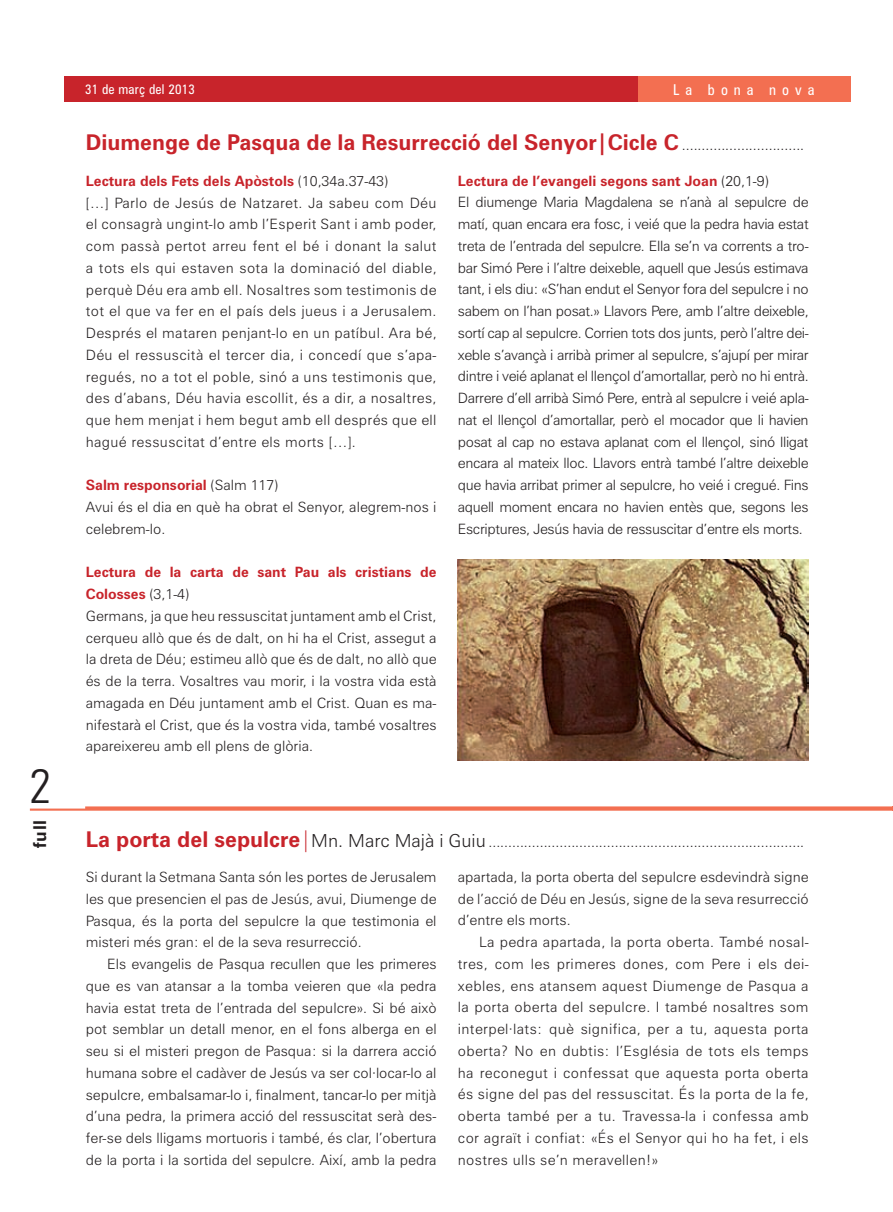
<style>
.page{position:relative;width:893px;height:1212px;background:#fff}
.page>*{position:absolute;margin:0;border:0;box-sizing:border-box;transform-origin:0 0}
.t1{font:300 condensed 48px "Zurich BT";color:#231f20}
.t2{font:700 21.75px "Zurich BT";color:#c8242b}
.t3{font:700 17.7px "Zurich BT";color:#231f20}
.t4{font:condensed 15px "Zurich BT";letter-spacing:.4em;color:#fff}
.t5{font:300 14.25px/21.8px "Zurich BT";color:#231f20;text-align:justify}
.t6{font:300 14.25px/21.8px "Zurich BT";letter-spacing:-.025em;color:#231f20}
.t7{font:300 14.25px/21.8px "Zurich BT";letter-spacing:.025em;color:#231f20}
.t8{font:condensed 13.5px "Zurich BT";letter-spacing:.02em;color:#fff}
.s1{font-weight:300;font-size:14.25px;color:#231f20}
.s2{font-weight:700;color:#c8242b}
.s3{font-weight:700;font-size:21.75px;color:#c8242b}
.s4{font-size:21.75px;color:#c8242b}
.s5{font-size:18px}
</style>
<div class="page">
<div style="left:64px;top:77px;width:786px;height:25px;background:#c8242b"></div>
<div style="left:638px;top:77px;width:212px;height:25px;background:#f36f51"></div>
<svg style="left:30px;top:806px;width:863px;height:5px;background:#f4886f"></svg>
<img style="left:458px;top:560px;width:351px;height:200px">
<h1 class="t1" style="left:29px;top:756px;width:24px">2</h1>
<p class="t3" style="left:29px;top:848px;width:30px;rotate:-90deg">full</p>
<p class="t8" style="left:85px;top:81px;width:112px">31 de març del 2013</p>
<p class="t4" style="left:673px;top:81px;width:143px">La bona nova</p>
<h2 class="t2" style="left:86px;top:129px;width:720px">Diumenge de Pasqua de la Resurrecció del Senyor|Cicle C <span class="s1">...............................</span></h2>
<p class="t7" style="left:86px;top:170px;width:352px"><span class="s2">Lectura dels Fets dels Apòstols</span> (10,34a.37-43)<br>[…] Parlo de Jesús de Natzaret. Ja sabeu com Déu el consagrà ungint-lo amb l’Esperit Sant i amb poder, com passà pertot arreu fent el bé i donant la salut a tots els qui estaven sota la dominació del diable, perquè Déu era amb ell. Nosaltres som testimonis de tot el que va fer en el país dels jueus i a Jerusalem.<br>Després el mataren penjant-lo en un patíbul. Ara bé, Déu el ressuscità el tercer dia, i concedí que s’apa&shy;regués, no a tot el poble, sinó a uns testimonis que, des d’abans, Déu havia escollit, és a dir, a nosaltres, que hem menjat i hem begut amb ell després que ell hagué ressuscitat d’entre els morts […].</p>
<p class="t5" style="left:86px;top:474px;width:352px;text-align:left"><span class="s2">Salm responsorial</span> (Salm 117)<br>Avui és el dia en què ha obrat el Senyor, alegrem-nos i celebrem-lo.</p>
<p class="t5" style="left:86px;top:561px;width:352px;text-align:left"><span class="s2">Lectura de la carta de sant Pau als cristians de Colosses</span> (3,1-4)<br>Germans, ja que heu ressuscitat juntament amb el Crist, cerqueu allò que és de dalt, on hi ha el Crist, assegut a la dreta de Déu; estimeu allò que és de dalt, no allò que és de la terra. Vosaltres vau morir, i la vostra vida està amagada en Déu juntament amb el Crist. Quan es ma&shy;nifestarà el Crist, que és la vostra vida, també vosaltres apareixereu amb ell plens de glòria.</p>
<p class="t6" style="left:458px;top:170px;width:352px"><span class="s2">Lectura de l’evangeli segons sant Joan</span> (20,1-9)<br>El diumenge Maria Magdalena se n’anà al sepulcre de matí, quan encara era fosc, i veié que la pedra havia estat treta de l’entrada del sepulcre. Ella se’n va corrents a tro&shy;bar Simó Pere i l’altre deixeble, aquell que Jesús estimava tant, i els diu: «S’han endut el Senyor fora del sepulcre i no sabem on l’han posat.» Llavors Pere, amb l’altre deixeble, sortí cap al sepulcre. Corrien tots dos junts, però l’altre dei&shy;xeble s’avançà i arribà primer al sepulcre, s’ajupí per mirar dintre i veié aplanat el llençol d’amortallar, però no hi entrà.<br>Darrere d’ell arribà Simó Pere, entrà al sepulcre i veié apla&shy;nat el llençol d’amortallar, però el mocador que li havien posat al cap no estava aplanat com el llençol, sinó lligat encara al mateix lloc. Llavors entrà també l’altre deixeble que havia arribat primer al sepulcre, ho veié i cregué. Fins aquell moment encara no havien entès que, segons les Escriptures, Jesús havia de ressuscitar d’entre els morts.</p>
<p class="t5" style="left:86px;top:831px;width:720px"><span class="s3">La porta del sepulcre</span><span class="s4">|</span><span class="s5">Mn. Marc Majà i Guiu</span> ................................................................................</p>
<p class="t5" style="left:86px;top:866px;width:352px">Si durant la Setmana Santa són les portes de Jerusalem les que presencien el pas de Jesús, avui, Diumenge de Pasqua, és la porta del sepulcre la que testimonia el misteri més gran: el de la seva resurrecció.</p>
<p class="t5" style="left:86px;top:953px;width:352px;text-indent:21px">Els evangelis de Pasqua recullen que les primeres que es van atansar a la tomba veieren que «la pedra havia estat treta de l’entrada del sepulcre». Si bé això pot semblar un detall menor, en el fons alberga en el seu si el misteri pregon de Pasqua: si la darrera acció humana sobre el cadàver de Jesús va ser col·locar-lo al sepulcre, embalsamar-lo i, finalment, tancar-lo per mitjà d’una pedra, la primera acció del ressuscitat serà des&shy;fer-se dels lligams mortuoris i també, és clar, l’obertura de la porta i la sortida del sepulcre. Així, amb la pedra</p>
<p class="t5" style="left:458px;top:866px;width:352px">apartada, la porta oberta del sepulcre esdevindrà signe de l’acció de Déu en Jesús, signe de la seva resurrecció d’entre els morts.</p>
<p class="t5" style="left:458px;top:931px;width:352px;text-indent:21px">La pedra apartada, la porta oberta. També nosal&shy;tres, com les primeres dones, com Pere i els dei&shy;xebles, ens atansem aquest Diumenge de Pasqua a la porta oberta del sepulcre. I també nosaltres som interpel·lats: què significa, per a tu, aquesta porta oberta? No en dubtis: l’Església de tots els temps ha reconegut i confessat que aquesta porta oberta és signe del pas del ressuscitat. És la porta de la fe, oberta també per a tu. Travessa-la i confessa amb cor agraït i confiat: «És el Senyor qui ho ha fet, i els nostres ulls se’n meravellen!»</p>
</div>
